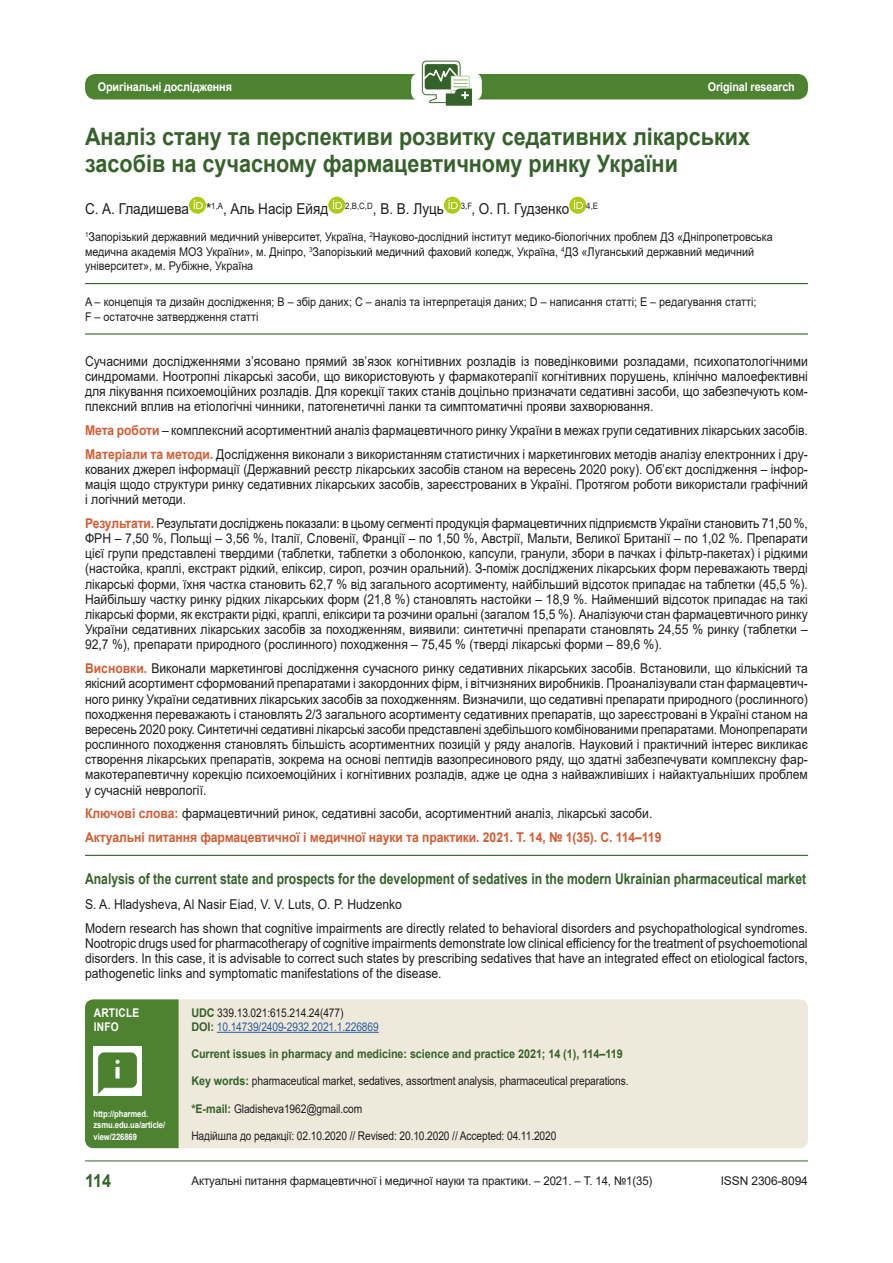
<style>
.page{position:relative;width:893px;height:1263px;background:#fff}
.page>*{position:absolute;margin:0;border:0;box-sizing:border-box;transform-origin:0 0}
.статья{font:700 24px/27.2px "Arial";color:#35622a;scale:.9 1}
.t1{font:700 18px "Arial";color:#35622a;scale:.9 1}
.автор{font:15px "Arial";color:#1d1d1b;scale:.9 1}
.резюме_назв{font:700 14.85px "Arial";color:#35622a;scale:.82 1}
.резюме{font:13.5px/15.1px "Arial";color:#1d1d1b;text-align:justify;scale:.9 1}
.резюме_низ{font:700 13.5px "Arial";letter-spacing:-.005em;color:#d45d33;scale:.9 1}
.резюме_авт{font:13.5px "Arial";color:#1d1d1b;scale:.9 1}
.заведение{font:12px/14.5px "Arial";color:#1d1d1b;scale:.9 1}
.удк{font:12px "Arial";letter-spacing:-.01em;color:#1d1d1b;scale:.85 1}
.заведение-2{font:12px "Arial";color:#1d1d1b;scale:.95 1}
.удк-2{font:700 12px "Arial";letter-spacing:-.005em;color:#35622a;scale:.9 1}
.о_статье_верх{font:700 12px "Arial";letter-spacing:-.01em;color:#fff;scale:.9 1}
.удк-3{font:12px "Arial";letter-spacing:-.01em;color:#275b9c;scale:.85 1}
.заведение-3{font:12px "Arial";color:#1d1d1b}
.о_статье_верх-2{font:700 12px/14.9px "Arial";letter-spacing:.025em;color:#fff;scale:.85 1}
.о_статье{font:700 9px/11.2px "Arial";letter-spacing:-.01em;color:#fff;scale:.85 1}
.s1{font-weight:700;color:#d45d33}
.s2{font-weight:700;color:#35622a}
</style>
<div class="page">
<hr style="left:85px;top:1160px;width:723px;height:1px;background:#35622a">
<div style="left:85px;top:74px;width:723px;height:25px;background:#4c8230;border-radius:10px"></div>
<div style="left:411px;top:73px;width:71px;height:28px;background:#fff;border-radius:9px"></div>
<svg style="left:421px;top:60px;width:52px;height:45px"></svg>
<svg style="left:422px;top:61px;width:50px;height:45px"></svg>
<hr style="left:85px;top:283px;width:723px;height:1px;background:#35622a">
<hr style="left:85px;top:333px;width:723px;height:2px;background:#35622a">
<hr style="left:85px;top:855px;width:723px;height:1px;background:#35622a">
<svg style="left:189px;top:197px;width:17px;height:17px"></svg>
<svg style="left:194px;top:200px;width:9px;height:9px"></svg>
<svg style="left:328px;top:197px;width:17px;height:17px"></svg>
<svg style="left:333px;top:200px;width:9px;height:9px"></svg>
<div style="left:444px;top:197px;width:17px;height:17px;background:#afca15;border-radius:50%"></div>
<svg style="left:448px;top:200px;width:10px;height:9px"></svg>
<div style="left:569px;top:197px;width:17px;height:17px;background:#afca15;border-radius:50%"></div>
<svg style="left:574px;top:200px;width:9px;height:9px"></svg>
<div style="left:85px;top:999px;width:723px;height:149px;background:#efe9dc;border-radius:9px"></div>
<hr style="left:217px;top:1032px;width:162px;height:1px;background:#275b9c">
<div style="left:85px;top:999px;width:94px;height:149px;background:#4c8230"></div>
<img style="left:94px;top:1047px;width:48px;height:48px">
<p class="о_статье_верх" style="left:98px;top:78px;width:151px">Оригінальні дослідження</p>
<p class="о_статье_верх" style="left:708px;top:78px;width:98px">Оriginal research</p>
<p class="статья" style="left:85px;top:123px;width:741px">Аналіз стану та перспективи розвитку седативних лікарських засобів на сучасному фармацевтичному ринку України</p>
<p class="автор" style="left:85px;top:198px;width:572px">С. А. Гладишева *<sup>1,A</sup>, Аль Насір Ейяд <sup>2,B,C,D</sup>, В. В. Луць <sup>3,F</sup>, О. П. Гудзенко <sup>4,E</sup></p>
<p class="заведение" style="left:85px;top:229px;width:766px"><sup>1</sup>Запорізький державний медичний університет, Україна, <sup>2</sup>Науково-дослідний інститут медико-біологічних проблем ДЗ «Дніпропетровська медична академія МОЗ України», м. Дніпро, <sup>3</sup>Запорізький медичний фаховий коледж, Україна, <sup>4</sup>ДЗ «Луганський державний медичний університет», м. Рубіжне, Україна</p>
<p class="заведение" style="left:85px;top:294px;width:747px">A – концепція та дизайн дослідження; B – збір даних; C – аналіз та інтерпретація даних; D – написання статті; E – редагування статті;<br>F – остаточне затвердження статті</p>
<p class="резюме" style="left:85px;top:353px;width:805px">Сучасними дослідженнями з’ясовано прямий зв’язок когнітивних розладів із поведінковими розладами, психопатологічними синдромами. Ноотропні лікарські засоби, що використовують у фармакотерапії когнітивних порушень, клінічно малоефективні для лікування психоемоційних розладів. Для корекції таких станів доцільно призначати седативні засоби, що забезпечують ком&shy;плексний вплив на етіологічні чинники, патогенетичні ланки та симптоматичні прояви захворювання.</p>
<p class="резюме" style="left:85px;top:422px;width:804px"><span class="s1">Мета роботи</span> – комплексний асортиментний аналіз фармацевтичного ринку України в межах групи седативних лікарських засобів.</p>
<p class="резюме" style="left:85px;top:446px;width:805px"><span class="s1">Матеріали та методи.</span> Дослідження виконали з використанням статистичних і маркетингових методів аналізу електронних і дру&shy;кованих джерел інформації (Державний реєстр лікарських засобів станом на вересень 2020 року). Об’єкт дослідження – інфор&shy;мація щодо структури ринку седативних лікарських засобів, зареєстрованих в Україні. Протягом роботи використали графічний і логічний методи.</p>
<p class="резюме" style="left:85px;top:515px;width:805px"><span class="s1">Результати.</span> Результати досліджень показали: в цьому сегменті продукція фармацевтичних підприємств України становить 71,50 %, ФРН – 7,50 %, Польщі – 3,56 %, Італії, Словенії, Франції – по 1,50 %, Австрії, Мальти, Великої Британії – по 1,02 %. Препарати цієї групи представлені твердими (таблетки, таблетки з оболонкою, капсули, гранули, збори в пачках і фільтр-пакетах) і рідкими (настойка, краплі, екстракт рідкий, еліксир, сироп, розчин оральний). З-поміж досліджених лікарських форм переважають тверді лікарські форми, їхня частка становить 62,7 % від загального асортименту, найбільший відсоток припадає на таблетки (45,5 %).<br>Найбільшу частку ринку рідких лікарських форм (21,8 %) становлять настойки – 18,9 %. Найменший відсоток припадає на такі лікарські форми, як екстракти рідкі, краплі, еліксири та розчини оральні (загалом 15,5 %). Аналізуючи стан фармацевтичного ринку України седативних лікарських засобів за походженням, виявили: синтетичні препарати становлять 24,55 % ринку (таблетки – 92,7 %), препарати природного (рослинного) походження – 75,45 % (тверді лікарські форми – 89,6 %).</p>
<p class="резюме" style="left:85px;top:661px;width:805px"><span class="s1">Висновки.</span> Виконали маркетингові дослідження сучасного ринку седативних лікарських засобів. Встановили, що кількісний та якісний асортимент сформований препаратами і закордонних фірм, і вітчизняних виробників. Проаналізували стан фармацевтич&shy;ного ринку України седативних лікарських засобів за походженням. Визначили, що седативні препарати природного (рослинного) походження переважають і становлять 2/3 загального асортименту седативних препаратів, що зареєстровані в Україні станом на вересень 2020 року. Синтетичні седативні лікарські засоби представлені здебільшого комбінованими препаратами. Монопрепарати рослинного походження становлять більшість асортиментних позицій у ряду аналогів. Науковий і практичний інтерес викликає створення лікарських препаратів, зокрема на основі пептидів вазопресинового ряду, що здатні забезпечувати комплексну фар&shy;макотерапевтичну корекцію психоемоційних і когнітивних розладів, адже це одна з найважливіших і найактуальніших проблем у сучасній неврології.</p>
<p class="резюме" style="left:85px;top:806px;width:632px"><span class="s1">Ключові слова:</span> фармацевтичний ринок, седативні засоби, асортиментний аналіз, лікарські засоби.</p>
<p class="резюме_низ" style="left:85px;top:828px;width:642px">Актуальні питання фармацевтичної і медичної науки та практики. 2021. Т. 14, № 1(35). С. 114–119</p>
<p class="резюме_назв" style="left:85px;top:868px;width:881px">Analysis of the current state and prospects for the development of sedatives in the modern Ukrainian pharmaceutical market</p>
<p class="резюме_авт" style="left:85px;top:895px;width:354px">S. A. Hladyshevа, Al Nasir Eiad, V. V. Luts, O. P. Hudzenko</p>
<p class="резюме" style="left:85px;top:920px;width:805px">Modern research has shown that cognitive impairments are directly related to behavioral disorders and psychopathological syndromes.<br>Nootropic drugs used for pharmacotherapy of cognitive impairments demonstrate low clinical efficiency for the treatment of psychoemotional disorders. In this case, it is advisable to correct such states by prescribing sedatives that have an integrated effect on etiological factors, pathogenetic links and symptomatic manifestations of the disease.</p>
<p class="удк" style="left:191px;top:1004px;width:180px"><span class="s2">UDC</span> 339.13.021:615.214.24(477)</p>
<p class="удк-3" style="left:191px;top:1018px;width:222px"><span class="s2">DOI:</span> 10.14739/2409-2932.2021.1.226869</p>
<p class="удк-2" style="left:191px;top:1045px;width:481px">Current issues in pharmacy and medicine: science and practice 2021; 14 (1), 114–119</p>
<p class="удк" style="left:191px;top:1073px;width:516px"><span class="s2">Key words:</span> pharmaceutical market, sedatives, assortment analysis, pharmaceutical preparations.</p>
<p class="удк" style="left:191px;top:1100px;width:203px"><span class="s2">*E-mail:</span> Gladisheva1962@gmail.com</p>
<p class="удк" style="left:191px;top:1127px;width:431px">Надійшла до редакції: 02.10.2020 // Revised: 20.10.2020 // Accepted: 04.11.2020</p>
<p class="о_статье_верх-2" style="left:94px;top:1005px;width:55px">ARTICLE<br>INFO</p>
<p class="о_статье" style="left:94px;top:1108px;width:86px">http://pharmed. zsmu.edu.ua/article/ view/226869</p>
<p class="t1" style="left:85px;top:1168px;width:31px">114</p>
<p class="заведение-2" style="left:191px;top:1172px;width:487px">Актуальні питання фармацевтичної і медичної науки та практики. – 2021. – Т. 14, №1(35)</p>
<p class="заведение-3" style="left:721px;top:1172px;width:89px">ISSN 2306-8094</p>
</div>
